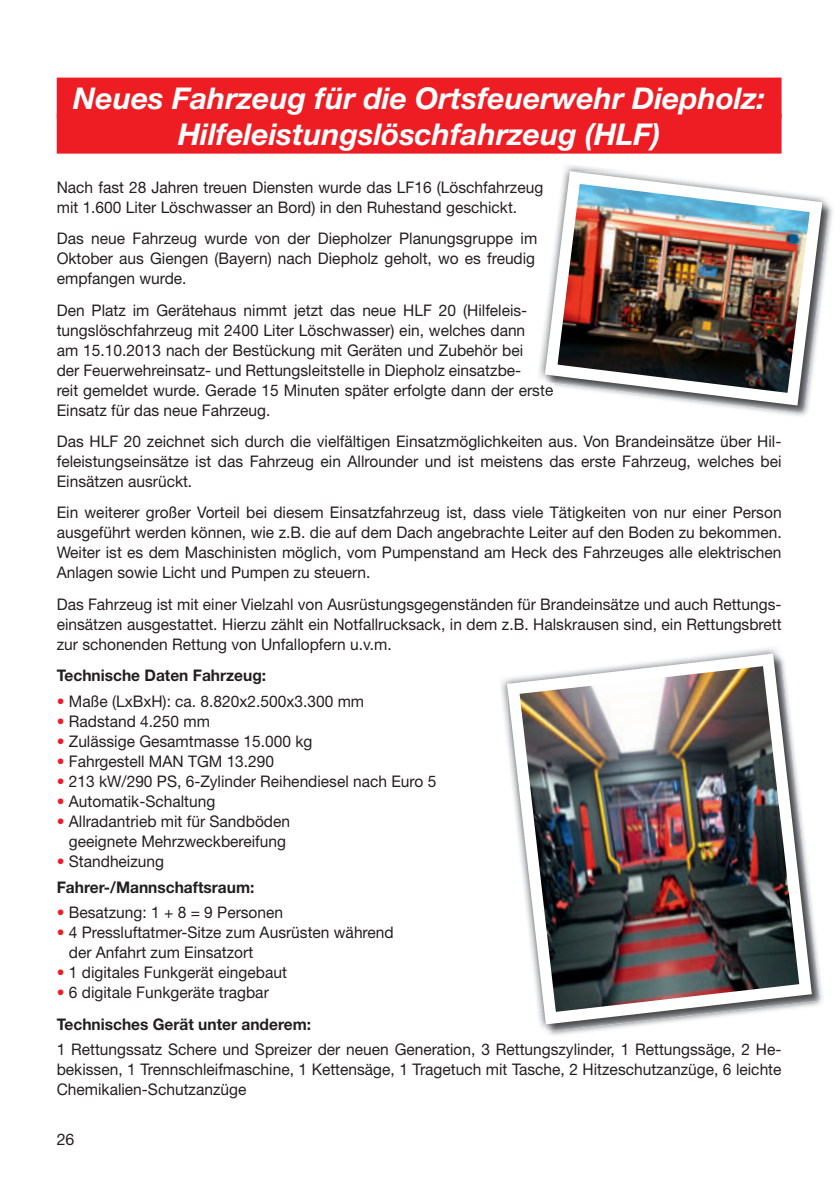
<style>
.page{position:relative;width:840px;height:1191px;background:#fff}
.page>*{position:absolute;margin:0;border:0;box-sizing:border-box;transform-origin:0 0}
.t1{font:italic 700 30px/36px "Helvetica Neue";color:#fff;text-align:center}
.t2{font:16px/20px "Helvetica Neue";color:#231f20}
.t3{font:700 16px/25.6px "Helvetica Neue";color:#231f20}
.s1{color:#ee1d23}
.s2{font-weight:400;color:#ee1d23}
.s3{font-weight:400}
</style>
<div class="page">
<div style="left:57px;top:78px;width:724px;height:40px;background:#ee1d23"></div>
<div style="left:57px;top:114px;width:724px;height:40px;background:#ee1d23"></div>
<img style="left:539px;top:165px;width:289px;height:247px">
<img style="left:501px;top:648px;width:316px;height:382px">
<p class="t1" style="left:73px;top:79px;width:693px">Neues Fahrzeug für die Ortsfeuerwehr Diepholz:<br>Hilfeleistungslöschfahrzeug (HLF)</p>
<p class="t2" style="left:57px;top:177px;width:488px">Nach fast 28 Jahren treuen Diensten wurde das LF16 (Löschfahrzeug mit 1.600 Liter Löschwasser an Bord) in den Ruhestand geschickt.</p>
<p class="t2" style="left:57px;top:228px;width:481px">Das neue Fahrzeug wurde von der Diepholzer Planungsgruppe im<br>Oktober aus Giengen (Bayern) nach Diepholz geholt, wo es freudig empfangen wurde.</p>
<p class="t2" style="left:57px;top:300px;width:497px">Den Platz im Gerätehaus nimmt jetzt das neue HLF 20 (Hilfeleis&shy;tungslöschfahrzeug mit 2400 Liter Löschwasser) ein, welches dann<br>am 15.10.2013 nach der Bestückung mit Geräten und Zubehör bei<br>der Feuerwehreinsatz- und Rettungsleitstelle in Diepholz einsatzbe-<br>reit gemeldet wurde. Gerade 15 Minuten später erfolgte dann der erste Einsatz für das neue Fahrzeug.</p>
<p class="t2" style="left:57px;top:431px;width:726px;text-align:justify">Das HLF 20 zeichnet sich durch die vielfältigen Einsatzmöglichkeiten aus. Von Brandeinsätze über Hil&shy;feleistungseinsätze ist das Fahrzeug ein Allrounder und ist meistens das erste Fahrzeug, welches bei Einsätzen ausrückt.</p>
<p class="t2" style="left:57px;top:502px;width:726px;text-align:justify">Ein weiterer großer Vorteil bei diesem Einsatzfahrzeug ist, dass viele Tätigkeiten von nur einer Person ausgeführt werden können, wie z.B. die auf dem Dach angebrachte Leiter auf den Boden zu bekommen.<br>Weiter ist es dem Maschinisten möglich, vom Pumpenstand am Heck des Fahrzeuges alle elektrischen Anlagen sowie Licht und Pumpen zu steuern.</p>
<p class="t2" style="left:57px;top:594px;width:726px;text-align:justify">Das Fahrzeug ist mit einer Vielzahl von Ausrüstungsgegenständen für Brandeinsätze und auch Rettungs&shy;einsätzen ausgestattet. Hierzu zählt ein Notfallrucksack, in dem z.B. Halskrausen sind, ein Rettungsbrett zur schonenden Rettung von Unfallopfern u.v.m.</p>
<p class="t3" style="left:57px;top:662px;width:211px">Technische Daten Fahrzeug:</p>
<p class="t2" style="left:57px;top:691px;width:309px"><span class="s1">•</span> Maße (LxBxH): ca. 8.820x2.500x3.300 mm</p>
<p class="t2" style="left:57px;top:711px;width:154px"><span class="s1">•</span> Radstand 4.250 mm</p>
<p class="t2" style="left:57px;top:731px;width:257px"><span class="s1">•</span> Zulässige Gesamtmasse 15.000 kg</p>
<p class="t2" style="left:57px;top:751px;width:219px"><span class="s1">•</span> Fahrgestell MAN TGM 13.290</p>
<p class="t2" style="left:57px;top:771px;width:381px"><span class="s1">•</span> 213 kW/290 PS, 6-Zylinder Reihendiesel nach Euro 5</p>
<p class="t2" style="left:57px;top:791px;width:160px"><span class="s1">•</span> Automatik-Schaltung</p>
<p class="t2" style="left:57px;top:811px;width:235px;text-align:center"><span class="s1">•</span> Allradantrieb mit für Sandböden geeignete Mehrzweckbereifung</p>
<p class="t3" style="left:57px;top:848px;width:199px"><span class="s2">•</span> <span class="s3">Standheizung<br></span>Fahrer-/Mannschaftsraum:</p>
<p class="t2" style="left:57px;top:902px;width:228px"><span class="s1">•</span> Besatzung: 1 + 8 = 9 Personen</p>
<p class="t2" style="left:69px;top:922px;width:326px;text-indent:-12px"><span class="s1">•</span> 4 Pressluftatmer-Sitze zum Ausrüsten während der Anfahrt zum Einsatzort</p>
<p class="t2" style="left:57px;top:962px;width:231px"><span class="s1">•</span> 1 digitales Funkgerät eingebaut</p>
<p class="t3" style="left:57px;top:976px;width:256px;line-height:31.4px"><span class="s2">•</span> <span class="s3">6 digitale Funkgeräte tragbar<br></span>Technisches Gerät unter anderem:</p>
<p class="t2" style="left:57px;top:1039px;width:725px;text-align:justify">1 Rettungssatz Schere und Spreizer der neuen Generation, 3 Rettungszylinder, 1 Rettungssäge, 2 He&shy;bekissen, 1 Trennschleifmaschine, 1 Kettensäge, 1 Tragetuch mit Tasche, 2 Hitzeschutzanzüge, 6 leichte Chemikalien-Schutzanzüge</p>
<p class="t2" style="left:57px;top:1129px;width:19px">26</p>
</div>
